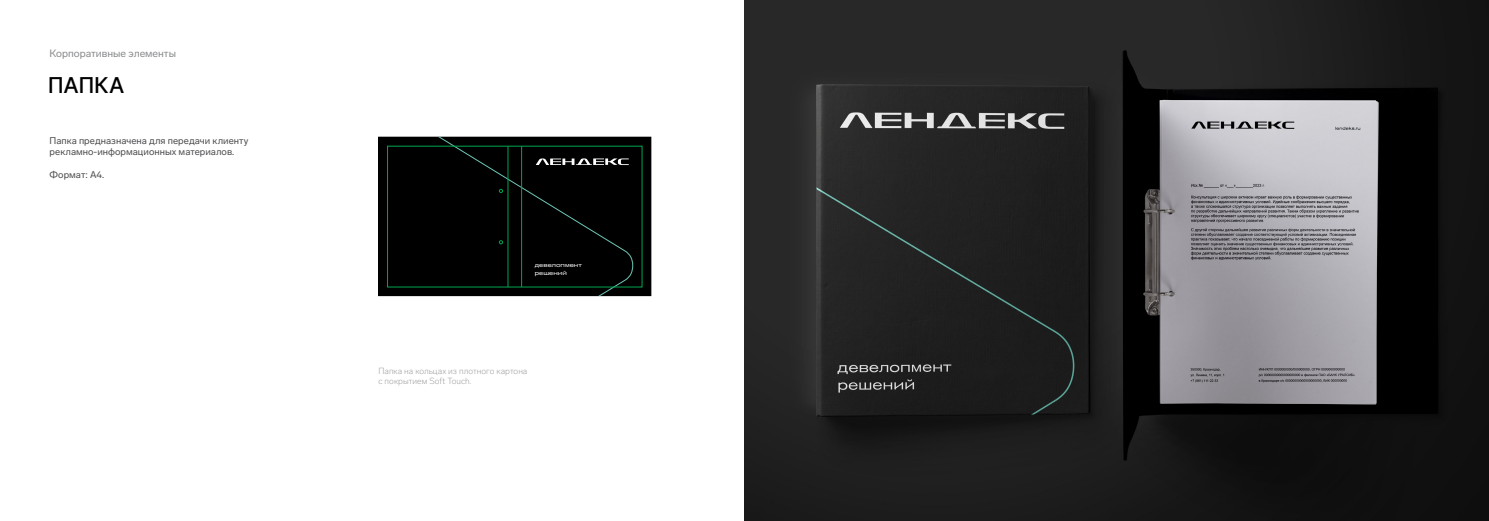
<style>
.page{position:relative;width:1489px;height:521px;background:#fff}
.page>*{position:absolute;margin:0;border:0;box-sizing:border-box;transform-origin:0 0}
.t1{font:500 21.88px "Inter";letter-spacing:-.02em;color:#000}
.t2{font:10.5px "Lab Grotesque";color:#888a8c}
.t3{font:9.62px/11.5px "Lab Grotesque";color:#4a4a4d}
.t4{font:100 8.75px/10.5px "Lab Grotesque";letter-spacing:.005em;color:#919190}
.t5{font:expanded 6.12px/7.3px "Akzidenz Grotesk Pro";color:#fff}
</style>
<div class="page">
<img style="left:744px;top:0;width:744px;height:521px">
<div style="left:378px;top:137px;width:273px;height:159px;background:#000"></div>
<svg style="left:424px;top:137px;width:209px;height:159px"></svg>
<div style="left:387px;top:146px;width:255px;height:141px;border:1px solid #00a651"></div>
<hr style="left:508px;top:146px;width:1px;height:141px;background:#00a651">
<hr style="left:521px;top:146px;width:1px;height:141px;background:#00a651">
<svg style="left:499px;top:189px;width:3px;height:4px"></svg>
<p class="t2" style="left:50px;top:48px;width:128px">Корпоративные элементы</p>
<h1 class="t1" style="left:48px;top:69px;width:78px">ПАПКА</h1>
<p class="t3" style="left:50px;top:135px;width:200px">Папка предназначена для передачи клиенту рекламно-информационных материалов.</p>
<p class="t3" style="left:50px;top:169px;width:56px">Формат: А4.</p>
<p class="t5" style="left:534px;top:262px;width:49px">девелопмент решений</p>
<p class="t4" style="left:378px;top:365px;width:150px">Папка на кольцах из плотного картона с покрытием Soft Touch.</p>
</div>
